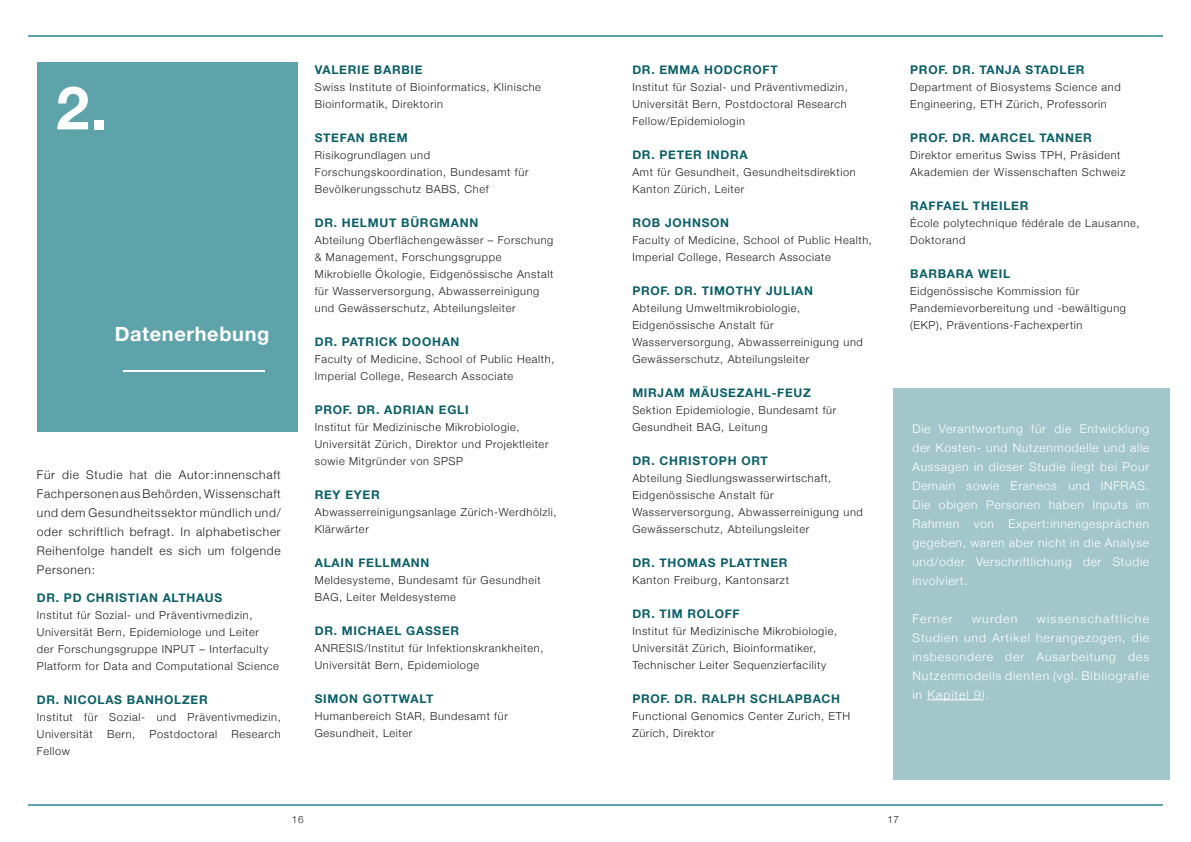
<style>
.page{position:relative;width:1191px;height:842px;background:#fff}
.page>*{position:absolute;margin:0;border:0;box-sizing:border-box;transform-origin:0 0}
.t1{font:700 60px "Helvetica Neue";color:#fff}
.t2{font:700 20px "Helvetica Neue";letter-spacing:.03em;color:#fff}
.Paragraph_Style_Norm{font:300 12px/19px "Helvetica Neue";letter-spacing:.08em;color:#fff;text-align:justify}
.chapter_2_names{font:700 12px "Helvetica Neue";letter-spacing:.06em;color:#0c5e66}
.Paragraph_Style_Norm-2{font:300 12px/19px "Helvetica Neue";letter-spacing:.06em;color:#1d1c21;text-align:justify}
.Paragraph_Style_Norm-3{font:700 12px "Helvetica Neue";letter-spacing:.06em;color:#0c5e66}
.Paragraph_Style_Norm-4{font:300 11px/17px "Helvetica Neue";letter-spacing:.06em;color:#1d1c21}
.Paragraph_Style_Norm-5{font:300 10px "Helvetica Neue";color:#1d1c21}
</style>
<div class="page">
<div style="left:893px;top:388px;width:276px;height:392px;background:#a3c6ca"></div>
<div style="left:37px;top:62px;width:261px;height:370px;background:#5fa3aa"></div>
<hr style="left:123px;top:370px;width:142px;height:2px;background:#fff">
<hr style="left:28px;top:35px;width:1134px;height:2px;background:#5fa3aa">
<hr style="left:28px;top:804px;width:1134px;height:2px;background:#5fa3aa">
<hr style="left:927px;top:699px;width:54px;height:1px;background:#fff">
<p class="t1" style="left:56px;top:61px;width:53px">2.</p>
<p class="t2" style="left:115px;top:318px;width:156px">Datenerhebung</p>
<p class="Paragraph_Style_Norm-2" style="left:37px;top:465px;width:245px">Für die Studie hat die Autor:innenschaft Fachpersonen aus Behörden, Wissenschaft und dem Gesundheitssektor mündlich und/ oder schriftlich befragt. In alphabetischer Reihenfolge handelt es sich um folgende Personen:</p>
<p class="chapter_2_names" style="left:37px;top:589px;width:187px">DR. PD CHRISTIAN ALTHAUS</p>
<p class="Paragraph_Style_Norm-4" style="left:37px;top:606px;width:244px">Institut für Sozial- und Präventivmedizin, Universität Bern, Epidemiologe und Leiter<br>der Forschungsgruppe INPUT – Interfaculty Platform for Data and Computational Science</p>
<p class="chapter_2_names" style="left:37px;top:691px;width:172px">DR. NICOLAS BANHOLZER</p>
<p class="Paragraph_Style_Norm-4" style="left:37px;top:708px;width:245px">Institut für Sozial- und Präventivmedizin,<br>Universität</p>
<p class="Paragraph_Style_Norm-4" style="left:107px;top:725px;width:30px">Bern,</p>
<p class="Paragraph_Style_Norm-4" style="left:150px;top:725px;width:69px">Postdoctoral</p>
<p class="Paragraph_Style_Norm-4" style="left:231px;top:725px;width:51px">Research</p>
<p class="Paragraph_Style_Norm-4" style="left:37px;top:742px;width:35px">Fellow</p>
<p class="chapter_2_names" style="left:315px;top:60px;width:109px">VALERIE BARBIE</p>
<p class="Paragraph_Style_Norm-4" style="left:315px;top:78px;width:228px">Swiss Institute of Bioinformatics, Klinische<br>Bioinformatik, Direktorin</p>
<p class="chapter_2_names" style="left:315px;top:128px;width:94px">STEFAN BREM</p>
<p class="Paragraph_Style_Norm-4" style="left:315px;top:146px;width:215px">Risikogrundlagen und<br>Forschungskoordination, Bundesamt für<br>Bevölkerungsschutz BABS, Chef</p>
<p class="chapter_2_names" style="left:315px;top:213px;width:165px">DR. HELMUT BÜRGMANN</p>
<p class="Paragraph_Style_Norm-4" style="left:315px;top:231px;width:240px">Abteilung Oberflächengewässer – Forschung &amp; Management, Forschungsgruppe Mikrobielle Ökologie, Eidgenössische Anstalt für Wasserversorgung, Abwasserreinigung und Gewässerschutz, Abteilungsleiter</p>
<p class="chapter_2_names" style="left:315px;top:332px;width:146px">DR. PATRICK DOOHAN</p>
<p class="Paragraph_Style_Norm-4" style="left:315px;top:350px;width:241px">Faculty of Medicine, School of Public Health,<br>Imperial College, Research Associate</p>
<p class="chapter_2_names" style="left:315px;top:400px;width:155px">PROF. DR. ADRIAN EGLI</p>
<p class="Paragraph_Style_Norm-4" style="left:315px;top:418px;width:235px">Institut für Medizinische Mikrobiologie,<br>Universität Zürich, Direktor und Projektleiter sowie Mitgründer von SPSP</p>
<p class="chapter_2_names" style="left:315px;top:485px;width:67px">REY EYER</p>
<p class="Paragraph_Style_Norm-4" style="left:315px;top:503px;width:243px">Abwasserreinigungsanlage Zürich-Werdhölzli,<br>Klärwärter</p>
<p class="chapter_2_names" style="left:315px;top:553px;width:116px">ALAIN FELLMANN</p>
<p class="Paragraph_Style_Norm-4" style="left:315px;top:571px;width:227px">Meldesysteme, Bundesamt für Gesundheit<br>BAG, Leiter Meldesysteme</p>
<p class="chapter_2_names" style="left:315px;top:621px;width:146px">DR. MICHAEL GASSER</p>
<p class="Paragraph_Style_Norm-4" style="left:315px;top:639px;width:230px">ANRESIS/Institut für Infektionskrankheiten,<br>Universität Bern, Epidemiologe</p>
<p class="chapter_2_names" style="left:315px;top:689px;width:120px">SIMON GOTTWALT</p>
<p class="Paragraph_Style_Norm-4" style="left:315px;top:707px;width:195px">Humanbereich StAR, Bundesamt für<br>Gesundheit, Leiter</p>
<p class="chapter_2_names" style="left:632px;top:60px;width:147px">DR. EMMA HODCROFT</p>
<p class="Paragraph_Style_Norm-4" style="left:632px;top:78px;width:217px">Institut für Sozial- und Präventivmedizin,<br>Universität Bern, Postdoctoral Research<br>Fellow/Epidemiologin</p>
<p class="chapter_2_names" style="left:632px;top:145px;width:117px">DR. PETER INDRA</p>
<p class="Paragraph_Style_Norm-4" style="left:632px;top:163px;width:225px">Amt für Gesundheit, Gesundheitsdirektion<br>Kanton Zürich, Leiter</p>
<p class="chapter_2_names" style="left:632px;top:213px;width:98px">ROB JOHNSON</p>
<p class="Paragraph_Style_Norm-4" style="left:632px;top:231px;width:241px">Faculty of Medicine, School of Public Health,<br>Imperial College, Research Associate</p>
<p class="chapter_2_names" style="left:632px;top:281px;width:182px">PROF. DR. TIMOTHY JULIAN</p>
<p class="Paragraph_Style_Norm-4" style="left:632px;top:299px;width:232px">Abteilung Umweltmikrobiologie, Eidgenössische Anstalt für Wasserversorgung, Abwasserreinigung und Gewässerschutz, Abteilungsleiter</p>
<p class="chapter_2_names" style="left:632px;top:383px;width:180px">MIRJAM MÄUSEZAHL-FEUZ</p>
<p class="Paragraph_Style_Norm-4" style="left:632px;top:401px;width:205px">Sektion Epidemiologie, Bundesamt für<br>Gesundheit BAG, Leitung</p>
<p class="chapter_2_names" style="left:632px;top:451px;width:137px">DR. CHRISTOPH ORT</p>
<p class="Paragraph_Style_Norm-4" style="left:632px;top:469px;width:232px">Abteilung Siedlungswasserwirtschaft, Eidgenössische Anstalt für Wasserversorgung, Abwasserreinigung und Gewässerschutz, Abteilungsleiter</p>
<p class="chapter_2_names" style="left:632px;top:553px;width:157px">DR. THOMAS PLATTNER</p>
<p class="Paragraph_Style_Norm-4" style="left:632px;top:571px;width:158px">Kanton Freiburg, Kantonsarzt</p>
<p class="chapter_2_names" style="left:632px;top:604px;width:109px">DR. TIM ROLOFF</p>
<p class="Paragraph_Style_Norm-4" style="left:632px;top:622px;width:206px">Institut für Medizinische Mikrobiologie,<br>Universität Zürich, Bioinformatiker,<br>Technischer Leiter Sequenzierfacility</p>
<p class="chapter_2_names" style="left:632px;top:689px;width:209px">PROF. DR. RALPH SCHLAPBACH</p>
<p class="Paragraph_Style_Norm-4" style="left:632px;top:707px;width:219px">Functional Genomics Center Zurich, ETH<br>Zürich, Direktor</p>
<p class="chapter_2_names" style="left:910px;top:60px;width:176px">PROF. DR. TANJA STADLER</p>
<p class="Paragraph_Style_Norm-4" style="left:910px;top:77px;width:212px">Department of Biosystems Science and<br>Engineering, ETH Zürich, Professorin</p>
<p class="chapter_2_names" style="left:910px;top:128px;width:183px">PROF. DR. MARCEL TANNER</p>
<p class="Paragraph_Style_Norm-4" style="left:910px;top:145px;width:217px">Direktor emeritus Swiss TPH, Präsident<br>Akademien der Wissenschaften Schweiz</p>
<p class="Paragraph_Style_Norm-3" style="left:910px;top:196px;width:120px">RAFFAEL THEILER</p>
<p class="Paragraph_Style_Norm-4" style="left:910px;top:213px;width:231px">École polytechnique fédérale de Lausanne,<br>Doktorand</p>
<p class="chapter_2_names" style="left:910px;top:264px;width:101px">BARBARA WEIL</p>
<p class="Paragraph_Style_Norm-4" style="left:910px;top:281px;width:217px">Eidgenössische Kommission für<br>Pandemievorbereitung und -bewältigung (EKP), Präventions-Fachexpertin</p>
<p class="Paragraph_Style_Norm" style="left:912px;top:418px;width:238px">Die Verantwortung für die Entwicklung der Kosten- und Nutzenmodelle und alle Aussagen in dieser Studie liegt bei Pour Demain sowie Eraneos und INFRAS.<br>Die obigen Personen haben Inputs im Rahmen von Expert:innengesprächen gegeben, waren aber nicht in die Analyse und/oder Verschriftlichung der Studie involviert.</p>
<p class="Paragraph_Style_Norm" style="left:912px;top:608px;width:42px">Ferner</p>
<p class="Paragraph_Style_Norm" style="left:971px;top:608px;width:47px">wurden</p>
<p class="Paragraph_Style_Norm" style="left:912px;top:608px;width:238px;text-indent:124px">wissenschaftliche Studien und Artikel herangezogen, die insbesondere der Ausarbeitung des Nutzenmodells dienten (vgl. Bibliografie in Kapitel 9).</p>
<p class="Paragraph_Style_Norm-5" style="left:292px;top:811px;width:13px">16</p>
<p class="Paragraph_Style_Norm-5" style="left:887px;top:811px;width:13px">17</p>
</div>
